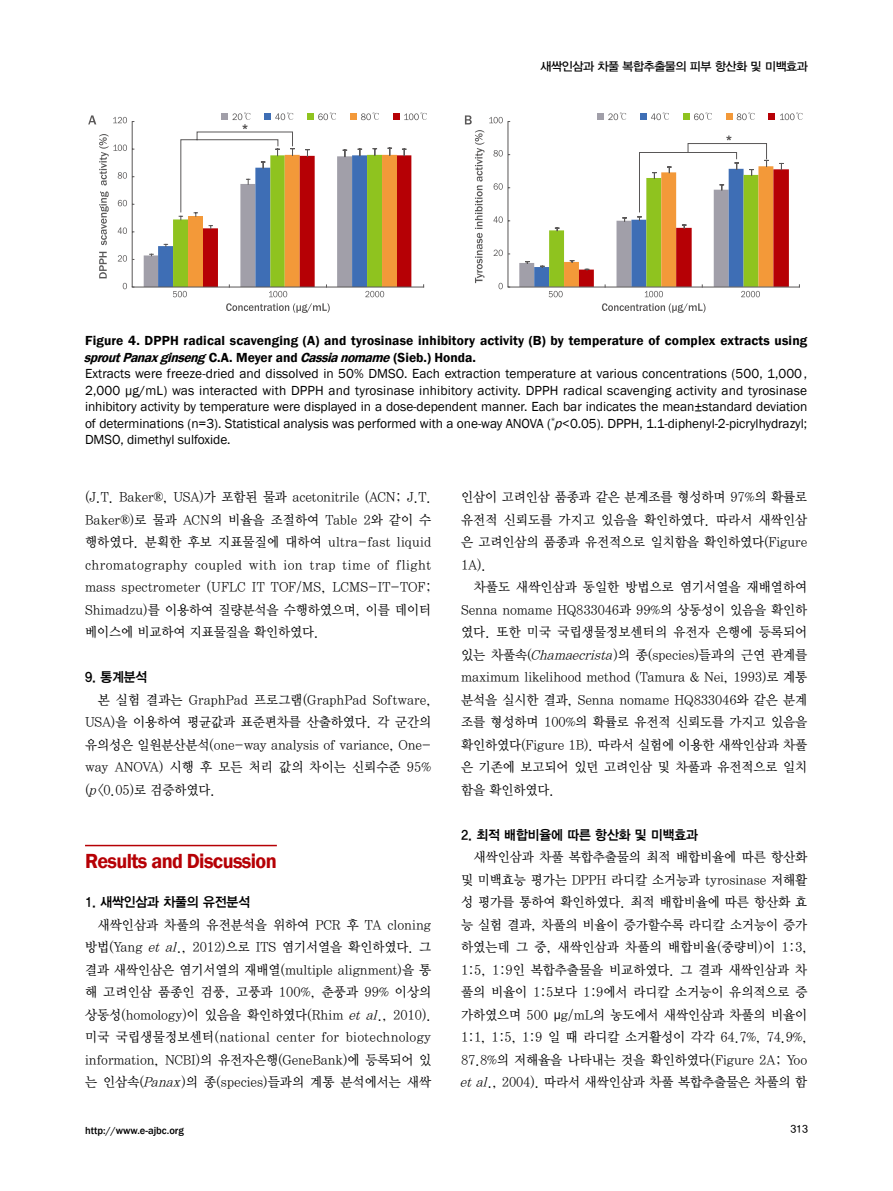
<style>
.page{position:relative;width:893px;height:1191px;background:#fff}
.page>*{position:absolute;margin:0;border:0;box-sizing:border-box;transform-origin:0 0}
.t1{font:600 21px "Franklin Gothic";letter-spacing:-.03em;color:#b60005;scale:.96 1}
.t2{font:13.5px/22.5px "YDIY Mj O330";letter-spacing:-.005em;color:#000;text-align:justify;scale:.95 1}
.t3{font:13.5px/16.5px "Franklin Gothic";letter-spacing:-.005em;color:#000}
.t4{font:13.5px "YDIYGO340";letter-spacing:-.005em;color:#000;scale:.95 1}
.t5{font:12px "YDIYGO330";letter-spacing:-.035em;color:#000}
.t6{font:500 10.5px "Franklin Gothic";color:#000}
.t7{font:10.5px "YDIYGO330";color:#000}
.s1{font-weight:600}
.s2{font-weight:600;font-style:italic}
.s3{font-style:italic}
.s4{font-family:"Century"}
.s5{font-family:"Franklin Gothic"}
</style>
<div class="page">
<hr style="left:85px;top:844px;width:192px;height:2px;background:#b60005">
<svg style="left:99px;top:252px;width:8px;height:26px"></svg>
<svg style="left:99px;top:191px;width:10px;height:54px"></svg>
<hr style="left:132px;top:121px;width:1px;height:166px;background:#595757">
<svg style="left:123px;top:283px;width:11px;height:6px"></svg>
<svg style="left:118px;top:227px;width:16px;height:7px"></svg>
<svg style="left:118px;top:255px;width:16px;height:7px"></svg>
<svg style="left:118px;top:200px;width:16px;height:6px"></svg>
<svg style="left:113px;top:117px;width:21px;height:6px"></svg>
<svg style="left:99px;top:134px;width:35px;height:51px"></svg>
<svg style="left:88px;top:115px;width:8px;height:9px"></svg>
<svg style="left:226px;top:303px;width:104px;height:10px"></svg>
<hr style="left:132px;top:287px;width:292px;height:1px;background:#595757">
<svg style="left:144px;top:112px;width:283px;height:185px"></svg>
<svg style="left:475px;top:130px;width:9px;height:153px"></svg>
<svg style="left:608px;top:112px;width:18px;height:8px"></svg>
<div style="left:597px;top:114px;width:7px;height:6px;background:#a19fa9"></div>
<svg style="left:651px;top:112px;width:18px;height:8px"></svg>
<div style="left:640px;top:114px;width:7px;height:6px;background:#3e6eb5"></div>
<svg style="left:683px;top:112px;width:29px;height:8px"></svg>
<svg style="left:726px;top:112px;width:29px;height:8px"></svg>
<svg style="left:780px;top:112px;width:23px;height:8px"></svg>
<div style="left:768px;top:114px;width:7px;height:6px;background:#b60005"></div>
<hr style="left:508px;top:121px;width:1px;height:166px;background:#595757">
<svg style="left:498px;top:283px;width:12px;height:6px"></svg>
<svg style="left:493px;top:216px;width:17px;height:7px"></svg>
<svg style="left:494px;top:250px;width:16px;height:6px"></svg>
<svg style="left:494px;top:183px;width:16px;height:7px"></svg>
<svg style="left:493px;top:150px;width:17px;height:7px"></svg>
<svg style="left:489px;top:117px;width:21px;height:6px"></svg>
<svg style="left:465px;top:115px;width:7px;height:9px"></svg>
<hr style="left:508px;top:287px;width:291px;height:1px;background:#595757">
<svg style="left:519px;top:135px;width:270px;height:178px"></svg>
<p class="t5" style="left:541px;top:59px;width:269px">새싹인삼과 차풀 복합추출물의 피부 항산화 및 미백효과</p>
<p class="t3" style="left:84px;top:333px;width:725px"><span class="s1">Figure 4. DPPH radical scavenging (A) and tyrosinase inhibitory activity (B) by temperature of complex extracts using </span><span class="s2">sprout Panaxginseng</span> <span class="s1">C . A . M e y e r a n d</span> <span class="s2">Cassianomame</span> <span class="s1">( S i e b . ) H o n d a .<br></span>Extracts were freeze-dried and dissolved in 50% DMSO. Each extraction temperature at various concentrations (500, 1,000, 2,000 μg/mL) was interacted with DPPH and tyrosinase inhibitory activity. DPPH radical scavenging activity and tyrosinase inhibitory activity by temperature were displayed in a dose-dependent manner. Each bar indicates the mean±standard deviation of determinations (n=3). Statistical analysis was performed with a one-way ANOVA (<sup>*</sup><span class="s3">p</span>&lt;0.05). DPPH, 1.1-diphenyl-2-picrylhydrazyl; DMSO, dimethyl sulfoxide.</p>
<p class="t2" style="left:85px;top:486px;width:366px">(J.T. Baker<span class="s4">®</span>, USA)가 포함된 물과 acetonitrile (ACN; J.T.<br>Baker<span class="s4">®</span>)로 물과 ACN의 비율을 조절하여 Table 2와 같이 수 행하였다. 분획한 후보 지표물질에 대하여 ultra-fast liquid chromatography coupled with ion trap time of flight mass spectrometer (UFLC IT TOF/MS, LCMS-IT-TOF; Shimadzu)를 이용하여 질량분석을 수행하였으며, 이를 데이터 베이스에 비교하여 지표물질을 확인하였다.</p>
<p class="t4" style="left:85px;top:669px;width:67px">9. 통계분석</p>
<p class="t2" style="left:85px;top:689px;width:366px;text-indent:13px">본 실험 결과는 GraphPad 프로그램(GraphPad Software, USA)을 이용하여 평균값과 표준편차를 산출하였다. 각 군간의 유의성은 일원분산분석(one-way analysis of variance, One&shy;way ANOVA) 시행 후 모든 처리 값의 차이는 신뢰수준 95% (<span class="s3">p</span>&lt;0.05)로 검증하였다.</p>
<h1 class="t1" style="left:85px;top:848px;width:201px">Results and Discussion</h1>
<p class="t4" style="left:85px;top:894px;width:175px">1. 새싹인삼과 차풀의 유전분석</p>
<p class="t2" style="left:85px;top:914px;width:366px;text-indent:13px">새싹인삼과 차풀의 유전분석을 위하여 PCR 후 TA cloning 방법(Yang <span class="s3">et al</span>., 2012)으로 ITS 염기서열을 확인하였다. 그 결과 새싹인삼은 염기서열의 재배열(multiple alignment)을 통 해 고려인삼 품종인 검풍, 고풍과 100%, 춘풍과 99% 이상의 상동성(homology)이 있음을 확인하였다(Rhim <span class="s3">et al</span>., 2010). 미국 국립생물정보센터(national center for biotechnology information, NCBI)의 유전자은행(GeneBank)에 등록되어 있 는 인삼속(<span class="s3">Panax</span>)의 종(species)들과의 계통 분석에서는 새싹</p>
<p class="t6" style="left:85px;top:1124px;width:100px">http://www.e-ajbc.org</p>
<p class="t2" style="left:461px;top:486px;width:366px">인삼이 고려인삼 품종과 같은 분계조를 형성하며 97%의 확률로 유전적 신뢰도를 가지고 있음을 확인하였다. 따라서 새싹인삼 은 고려인삼의 품종과 유전적으로 일치함을 확인하였다(Figure 1A).</p>
<p class="t2" style="left:461px;top:576px;width:366px;text-indent:13px">차풀도 새싹인삼과 동일한 방법으로 염기서열을 재배열하여 Senna nomame HQ833046과 99%의 상동성이 있음을 확인하 였다. 또한 미국 국립생물정보센터의 유전자 은행에 등록되어 있는 차풀속(<span class="s3">Chamaecrista</span>)의 종(species)들과의 근연 관계를 maximum likelihood method (Tamura &amp; Nei, 1993)로 계통 분석을 실시한 결과, Senna nomame HQ833046와 같은 분계 조를 형성하며 100%의 확률로 유전적 신뢰도를 가지고 있음을 확인하였다(Figure 1B). 따라서 실험에 이용한 새싹인삼과 차풀 은 기존에 보고되어 있던 고려인삼 및 차풀과 유전적으로 일치 함을 확인하였다.</p>
<p class="t4" style="left:461px;top:827px;width:251px">2. 최적 배합비율에 따른 항산화 및 미백효과</p>
<p class="t2" style="left:460px;top:846px;width:367px;text-indent:14px">새싹인삼과 차풀 복합추출물의 최적 배합비율에 따른 항산화 및 미백효능 평가는 DPPH 라디칼 소거능과 tyrosinase 저해활 성 평가를 통하여 확인하였다. 최적 배합비율에 따른 항산화 효 능 실험 결과, 차풀의 비율이 증가할수록 라디칼 소거능이 증가 하였는데 그 중, 새싹인삼과 차풀의 배합비율(중량비)이 1:3, 1:5, 1:9인 복합추출물을 비교하였다. 그 결과 새싹인삼과 차 풀의 비율이 1:5보다 1:9에서 라디칼 소거능이 유의적으로 증 가하였으며 500 <span class="s5">μ</span>g/mL의 농도에서 새싹인삼과 차풀의 비율이 1:1, 1:5, 1:9 일 때 라디칼 소거활성이 각각 64.7%, 74.9%, 87.8%의 저해율을 나타내는 것을 확인하였다(Figure 2A; Yoo <span class="s3">etal</span>., 2004). 따라서 새싹인삼과 차풀 복합추출물은 차풀의 함</p>
<p class="t7" style="left:790px;top:1123px;width:19px">313</p>
</div>
